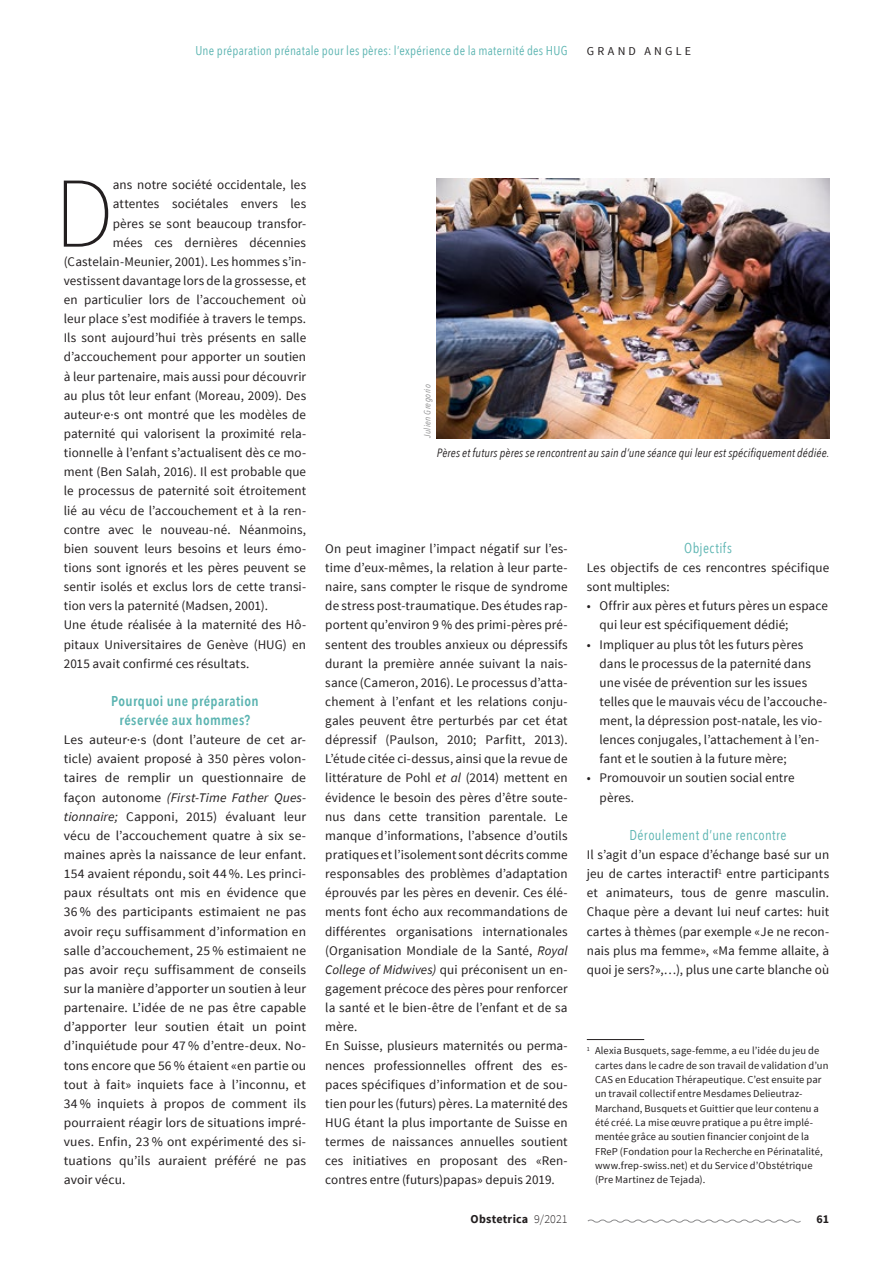
<style>
.page{position:relative;width:893px;height:1263px;background:#fff}
.page>*{position:absolute;margin:0;border:0;box-sizing:border-box;transform-origin:0 0}
.t1{font:200 100.05px "Source Sans Pro";color:#231f20}
.t2{font:600 14.25px/19.2px "Avenir Next Condensed";letter-spacing:.025em;color:#5bb4b1;text-align:center}
.t3{font:14.25px "Avenir Next Condensed";letter-spacing:.025em;color:#5bb4b1}
.t4{font:13.2px/19.2px "Source Sans Pro";letter-spacing:.01em;color:#231f20}
.t5{font:12.75px "Avenir Next Condensed";letter-spacing:.02em;color:#5bb4b1}
.t6{font:italic 12px "Avenir Next Condensed";letter-spacing:.01em;color:#231f20}
.t7{font:700 12px "Source Sans Pro";letter-spacing:.015em;color:#231f20}
.t8{font:12px "Source Sans Pro";letter-spacing:.265em;color:#231f20}
.t9{font:10.5px/14.4px "Source Sans Pro";letter-spacing:.01em;color:#231f20}
.t10{font:italic 9px "Avenir Next Condensed";letter-spacing:.045em;color:#8b8b8c}
.s1{font-style:italic}
.s2{font-weight:300}
</style>
<div class="page">
<img style="left:437px;top:179px;width:392px;height:259px">
<hr style="left:587px;top:1039px;width:57px;height:1px;background:#231f20">
<svg style="left:587px;top:1219px;width:214px;height:4px"></svg>
<p class="t5" style="left:195px;top:39px;width:374px">Une préparation prénatale pour les pères: l’expérience de la maternité des HUG</p>
<p class="t8" style="left:587px;top:43px;width:88px">Gra nd Angle</p>
<h1 class="t1" style="left:54px;top:153px;width:62px">D</h1>
<p class="t4" style="left:113px;top:175px;width:195px">ans notre société occidentale, les</p>
<p class="t4" style="left:113px;top:195px;width:195px">attentes sociétales envers les</p>
<p class="t4" style="left:113px;top:214px;width:195px">pères se sont beaucoup transfor-</p>
<p class="t4" style="left:113px;top:233px;width:195px">mées ces dernières décennies</p>
<p class="t4" style="left:64px;top:252px;width:244px">(Castelain-Meunier, 2001). Les hommes s’in-</p>
<p class="t4" style="left:64px;top:271px;width:244px">vestissent davantage lors de la grossesse, et</p>
<p class="t4" style="left:64px;top:290px;width:244px">en particulier lors de l’accouchement où</p>
<p class="t4" style="left:64px;top:309px;width:244px">leur place s’est modifiée à travers le temps.</p>
<p class="t4" style="left:64px;top:329px;width:244px">Ils sont aujourd’hui très présents en salle</p>
<p class="t4" style="left:64px;top:348px;width:244px">d’accouchement pour apporter un soutien</p>
<p class="t4" style="left:64px;top:367px;width:244px">à leur partenaire, mais aussi pour découvrir</p>
<p class="t4" style="left:64px;top:386px;width:244px">au plus tôt leur enfant (Moreau, 2009). Des</p>
<p class="t4" style="left:64px;top:405px;width:244px">auteur·e·s ont montré que les modèles de</p>
<p class="t4" style="left:64px;top:424px;width:244px">paternité qui valorisent la proximité rela-</p>
<p class="t4" style="left:64px;top:443px;width:244px">tionnelle à l’enfant s’actualisent dès ce mo-</p>
<p class="t4" style="left:64px;top:463px;width:244px">ment (Ben Salah, 2016). Il est probable que</p>
<p class="t4" style="left:64px;top:482px;width:244px">le processus de paternité soit étroitement</p>
<p class="t4" style="left:64px;top:501px;width:244px">lié au vécu de l’accouchement et à la ren-</p>
<p class="t4" style="left:64px;top:520px;width:244px">contre avec le nouveau-né. N éanmoins,</p>
<p class="t4" style="left:64px;top:539px;width:244px">bien souvent leurs besoins et leurs émo-</p>
<p class="t4" style="left:64px;top:558px;width:244px">tions sont ignorés et les pères peuvent se</p>
<p class="t4" style="left:64px;top:577px;width:244px">sentir isolés et exclus lors de cette transi-</p>
<p class="t4" style="left:64px;top:596px;width:206px">tion vers la paternité (Madsen, 2001).</p>
<p class="t4" style="left:64px;top:616px;width:243px">Une étude réalisée à la maternité des Hô-</p>
<p class="t4" style="left:64px;top:635px;width:244px">pitaux Universitaires de Genève (HUG) en</p>
<p class="t4" style="left:64px;top:654px;width:187px">2015 avait confirmé ces résultats.</p>
<p class="t2" style="left:111px;top:691px;width:149px">Pourquoi une préparation réservée aux hommes?</p>
<p class="t4" style="left:64px;top:730px;width:244px;text-align:justify">Les auteur·e·s (dont l’auteure de cet ar&shy;ticle) avaient proposé à 350 pères volon&shy;taires de remplir un questionnaire de façon autonome <span class="s1">(First-Time Father Ques&shy;tionnaire;</span> Capponi, 2015) évaluant leur vécu de l’accouchement quatre à six se&shy;maines après la naissance de leur enfant.<br>154 avaient répondu, soit 44 %. Les princi&shy;paux résultats ont mis en évidence que 36 % des participants estimaient ne pas avoir reçu suffisamment d’information en salle d’accouchement, 25 % estimaient ne pas avoir reçu suffisamment de conseils sur la manière d’apporter un soutien à leur partenaire. L’idée de ne pas être capable d’apporter leur soutien était un point d’inquiétude pour 47 % d’entre-deux. No&shy;tons encore que 56 % étaient «en partie ou tout à fait» inquiets face à l’inconnu, et 34 % inquiets à propos de comment ils pourraient réagir lors de situations impré&shy;vues. Enfin, 23 % ont expérimenté des si&shy;tuations qu’ils auraient préféré ne pas avoir vécu.</p>
<p class="t10" style="left:422px;top:438px;width:55px;rotate:-90deg">Julien Gregorio</p>
<p class="t6" style="left:437px;top:446px;width:394px">Pères et futurs pères se rencontrent au sain d’une séance qui leur est spécifiquement dédiée.</p>
<p class="t4" style="left:325px;top:539px;width:244px">On peut imaginer l’impact négatif sur l’es&shy;time d’eux-mêmes, la relation à leur parte&shy;naire, sans compter le risque de syndrome de stress post-traumatique. Des études rap&shy;portent qu’environ 9 % des primi-pères pré&shy;sentent des troubles anxieux ou dépressifs durant la première année suivant la nais&shy;sance (Cameron, 2016). Le processus d’atta&shy;chement à l’enfant et les relations conju&shy;gales peuvent être perturbés par cet état dépressif (Paulson, 2010; Parfitt, 2013).<br>L’étude citée ci-dessus, ainsi que la revue de littérature de Pohl <span class="s1">et al</span> (2014) mettent en évidence le besoin des pères d’être soute&shy;nus dans cette transition parentale. Le manque d’informations, l’absence d’outils pratiques et l’isolement sont décrits comme responsables des problèmes d’adaptation éprouvés par les pères en devenir. Ces élé&shy;ments font écho aux recommandations de différentes organisations internationales (Organisation Mondiale de la Santé, <span class="s1">Royal College of Midwives)</span> qui préconisent un en&shy;gagement précoce des pères pour renforcer la santé et le bien-être de l’enfant et de sa mère.<br>En Suisse, plusieurs maternités ou perma&shy;nences professionnelles offrent des es&shy;paces spécifiques d’information et de sou&shy;tien pour les (futurs) pères. La maternité des HUG étant la plus importante de Suisse en termes de naissances annuelles soutient ces initiatives en proposant des «Ren&shy;contres entre (futurs)papas» depuis 2019.</p>
<p class="t3" style="left:684px;top:536px;width:49px">Objectifs</p>
<p class="t4" style="left:587px;top:558px;width:244px">Les objectifs de ces rencontres spécifique sont multiples:</p>
<p class="t4" style="left:600px;top:596px;width:230px;text-indent:-13px">• Offrir aux pères et futurs pères un espace qui leur est spécifiquement dédié;</p>
<p class="t4" style="left:600px;top:635px;width:229px;text-indent:-13px">• Impliquer au plus tôt les futurs pères dans le processus de la paternité dans une visée de prévention sur les issues telles que le mauvais vécu de l’accouche&shy;ment, la dépression post-natale, les vio&shy;lences conjugales, l’attachement à l’en&shy;fant et le soutien à la future mère;</p>
<p class="t4" style="left:600px;top:769px;width:197px;text-indent:-13px">• Promouvoir un soutien social entre pères.</p>
<p class="t3" style="left:629px;top:823px;width:159px">Déroulement d’une rencontre</p>
<p class="t4" style="left:587px;top:845px;width:244px;text-align:justify">Il s’agit d’un espace d’échange basé sur un jeu de cartes interactif<sup>1</sup> entre participants et animateurs, tous de genre masculin.<br>Chaque père a devant lui neuf cartes: huit cartes à thèmes (par exemple «Je ne recon&shy;nais plus ma femme», «Ma femme allaite, à quoi je sers?»,…), plus une carte blanche où</p>
<p class="t9" style="left:595px;top:1044px;width:235px;text-indent:-8px"><sup>1</sup> Alexia Busquets, sage-femme, a eu l’idée du jeu de cartes dans le cadre de son travail de validation d’un CAS en Education Thérapeutique. C’est ensuite par un travail collectif entre Mesdames Delieutraz-Marchand, Busquets et Guittier que leur contenu a été créé. La mise œuvre pratique a pu être implé&shy;mentée grâce au soutien financier conjoint de la FReP (Fondation pour la Recherche en Périnatalité, www.frep-swiss.net) et du Service d’Obstétrique (Pre Martinez de Tejada).</p>
<p class="t7" style="left:471px;top:1211px;width:99px">Obstetrica <span class="s2">9/2021</span></p>
<p class="t7" style="left:816px;top:1211px;width:14px">61</p>
</div>
